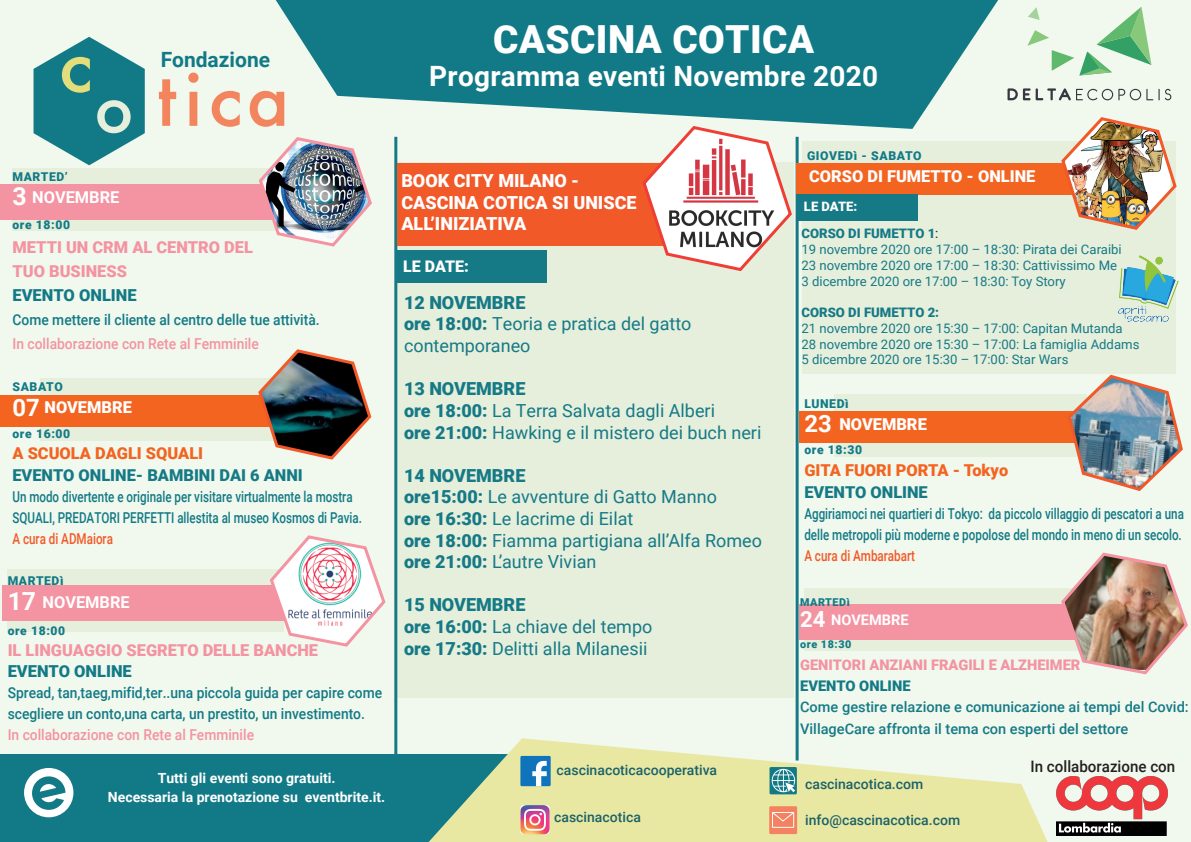
<style>
.page{position:relative;width:1191px;height:842px;background:#f1f8ed}
.page>*{position:absolute;margin:0;border:0;box-sizing:border-box;transform-origin:0 0}
.t1{font:900 38.7px "Roboto";letter-spacing:.01em;color:#fff}
.t2{font:700 28px "Roboto";letter-spacing:.01em;color:#fff}
.t3{font:700 23.9px "Roboto";color:#fff}
.t4{font:700 21px "Roboto";color:#127a86}
.t5{font:18px/21.6px "Roboto";color:#157a86}
.t6{font:900 18px/21.6px "Roboto";color:#fff}
.t7{font:900 16.5px "Roboto";color:#127a86}
.t8{font:900 16.4px/24px "Roboto";color:#f493a1}
.t9{font:900 16.4px "Roboto";color:#157a86}
.t10{font:900 16.4px "Roboto";color:#f36421}
.t11{font:900 16.4px "Roboto";color:#fff}
.t12{font:700 16.4px "Roboto";color:#fff}
.t13{font:900 16px "Roboto";color:#fff}
.t14{font:500 15.7px "Roboto";color:#231f20;scale:.96 1}
.t15{font:500 15px/21px "Roboto";color:#127a86;scale:.77 1}
.t16{font:500 15px/21px "Roboto";color:#127a86;scale:.92 1}
.t17{font:500 15px "Roboto";color:#f493a1;scale:.92 1}
.t18{font:500 15px "Roboto";color:#f15929;scale:.77 1}
.t19{font:500 14.6px/21.3px "Roboto";color:#157a86}
.t20{font:900 14.6px "Roboto";color:#f493a1}
.t21{font:900 14.6px "Roboto";color:#127a86}
.t22{font:700 14.6px "Roboto";color:#fff}
.t23{font:500 14px "Roboto";color:#1b6269}
.t24{font:700 14px/19.5px "Roboto";color:#fff;text-align:center}
.t25{font:13.1px/15.7px "Roboto";color:#157a86}
.t26{font:900 13.1px "Roboto";color:#157a86}
.t27{font:900 13px "Roboto";color:#fff}
.t28{font:900 12.2px "Roboto";letter-spacing:.05em;color:#127a86}
.t29{font:900 12.1px "Roboto";letter-spacing:.05em;color:#127a86}
.t30{font:900 10.8px "Roboto";letter-spacing:.05em;color:#127a86}
.s1{font-size:24.9px}
.s2{font-weight:900}
.s3{color:#231f20}
.s4{font-size:22.1px}
</style>
<div class="page">
<svg style="left:276px;top:0;width:722px;height:129px;fill:#127a86"></svg>
<svg style="left:34px;top:37px;width:111px;height:128px"></svg>
<svg style="left:159px;top:79px;width:17px;height:47px"></svg>
<svg style="left:188px;top:73px;width:10px;height:53px"></svg>
<svg style="left:212px;top:91px;width:28px;height:36px"></svg>
<svg style="left:250px;top:91px;width:34px;height:36px"></svg>
<svg style="left:1007px;top:88px;width:10px;height:12px"></svg>
<svg style="left:1023px;top:88px;width:47px;height:12px"></svg>
<svg style="left:1076px;top:89px;width:95px;height:11px"></svg>
<svg style="left:1027px;top:7px;width:124px;height:69px"></svg>
<img style="left:1056px;top:777px;width:111px;height:59px">
<div style="left:0;top:754px;width:607px;height:88px;background:#127a86"></div>
<div style="left:24px;top:768px;width:49px;height:49px;background:#fff;border-radius:50%"></div>
<svg style="left:32px;top:776px;width:33px;height:34px"></svg>
<svg style="left:428px;top:738px;width:620px;height:104px;fill:#e9e8a3"></svg>
<div style="left:520px;top:756px;width:30px;height:30px;background:#1074bc"></div>
<svg style="left:532px;top:761px;width:14px;height:25px"></svg>
<div style="left:769px;top:767px;width:28px;height:27px;background:#127a86"></div>
<svg style="left:771px;top:769px;width:24px;height:23px"></svg>
<div style="left:769px;top:806px;width:28px;height:28px;background:#f48260"></div>
<div style="left:772px;top:812px;width:22px;height:16px;border:1px solid #fff"></div>
<svg style="left:772px;top:812px;width:22px;height:10px"></svg>
<img style="left:520px;top:805px;width:29px;height:29px">
<div style="left:40px;top:378px;width:252px;height:63px;background:#e6eedc"></div>
<div style="left:0;top:395px;width:284px;height:31px;background:#f36421"></div>
<div style="left:12px;top:169px;width:277px;height:62px;background:#e6eedc"></div>
<div style="left:0;top:184px;width:292px;height:36px;background:#f493a1"></div>
<div style="left:7px;top:569px;width:277px;height:63px;background:#e6eedc"></div>
<div style="left:3px;top:585px;width:284px;height:35px;background:#f493a1"></div>
<div style="left:834px;top:395px;width:253px;height:62px;background:#e6eedc"></div>
<div style="left:799px;top:411px;width:280px;height:32px;background:#f36421"></div>
<div style="left:804px;top:588px;width:276px;height:63px;background:#e6eedc"></div>
<div style="left:799px;top:604px;width:357px;height:35px;background:#f493a1"></div>
<img style="left:257px;top:137px;width:115px;height:110px">
<svg style="left:257px;top:349px;width:115px;height:111px"></svg>
<svg style="left:268px;top:535px;width:118px;height:112px"></svg>
<hr style="left:795px;top:137px;width:3px;height:623px;background:#157a86">
<div style="left:398px;top:163px;width:396px;height:535px;background:#e6eedc"></div>
<hr style="left:394px;top:137px;width:3px;height:617px;background:#157a86">
<div style="left:397px;top:163px;width:356px;height:82px;background:#f15929"></div>
<svg style="left:640px;top:124px;width:153px;height:148px"></svg>
<div style="left:397px;top:250px;width:150px;height:33px;background:#157a86"></div>
<img style="left:1059px;top:552px;width:129px;height:123px">
<div style="left:802px;top:141px;width:373px;height:232px;background:#e6eedc"></div>
<div style="left:796px;top:163px;width:279px;height:32px;background:#f36421"></div>
<div style="left:796px;top:194px;width:122px;height:26px;background:#157a86"></div>
<img style="left:1066px;top:373px;width:117px;height:118px">
<img style="left:1061px;top:117px;width:116px;height:115px">
<img style="left:1118px;top:255px;width:60px;height:66px">
<p class="t4" style="left:161px;top:45px;width:111px">Fondazione</p>
<h1 class="t1" style="left:493px;top:12px;width:323px">CASCINA COTICA</h1>
<h2 class="t2" style="left:429px;top:57px;width:450px">Programma eventi Novembre 2020</h2>
<p class="t29" style="left:13px;top:168px;width:57px">MARTED’</p>
<p class="t12" style="left:13px;top:185px;width:108px"><span class="s1">3</span> NOVEMBRE</p>
<p class="t29" style="left:13px;top:216px;width:59px">ore 18:00</p>
<p class="t8" style="left:13px;top:235px;width:242px">METTI UN CRM AL CENTRO DEL<br>TUO BUSINESS</p>
<p class="t7" style="left:13px;top:284px;width:126px">EVENTO ONLINE</p>
<p class="t16" style="left:13px;top:309px;width:335px">Come mettere il cliente al centro delle tue attività.</p>
<p class="t17" style="left:13px;top:333px;width:269px">In collaborazione con Rete al Femminile</p>
<p class="t28" style="left:12px;top:378px;width:52px">SABATO</p>
<h3 class="t3" style="left:12px;top:391px;width:29px">07</h3>
<p class="t28" style="left:12px;top:425px;width:59px">ore 16:00</p>
<p class="t10" style="left:12px;top:442px;width:192px">A SCUOLA DAGLI SQUALI</p>
<p class="t9" style="left:12px;top:464px;width:292px">EVENTO ONLINE- BAMBINI DAI 6 ANNI</p>
<p class="t15" style="left:12px;top:486px;width:455px">Un modo divertente e originale per visitare virtualmente la mostra<br>SQUALI, PREDATORI PERFETTI allestita al museo Kosmos di Pavia.</p>
<p class="t18" style="left:12px;top:528px;width:132px">A cura di ADMaiora</p>
<p class="t11" style="left:45px;top:396px;width:89px">NOVEMBRE</p>
<p class="t29" style="left:8px;top:572px;width:57px">MARTEDì</p>
<p class="t12" style="left:8px;top:590px;width:124px"><span class="s1">17</span> NOVEMBRE</p>
<p class="t29" style="left:8px;top:622px;width:59px">ore 18:00</p>
<p class="t8" style="left:8px;top:637px;width:312px">IL LINGUAGGIO SEGRETO DELLE BANCHE</p>
<p class="t7" style="left:8px;top:659px;width:126px">EVENTO ONLINE</p>
<p class="t16" style="left:8px;top:681px;width:409px">Spread, tan,taeg,mifid,ter..una piccola guida per capire come scegliere un conto,una carta, un prestito, un investimento.</p>
<p class="t17" style="left:8px;top:724px;width:269px">In collaborazione con Rete al Femminile</p>
<p class="t24" style="left:108px;top:767px;width:279px">Tutti gli eventi sono gratuiti.<br>Necessaria la prenotazione su eventbrite.it.</p>
<p class="t6" style="left:401px;top:169px;width:237px">BOOK CITY MILANO -<br>CASCINA COTICA SI UNISCE<br>ALL’INIZIATIVA</p>
<p class="t13" style="left:403px;top:255px;width:67px">LE DATE:</p>
<p class="t5" style="left:404px;top:291px;width:289px"><span class="s2">12 NOVEMBRE<br>ore 18:00:</span> Teoria e pratica del gatto contemporaneo</p>
<p class="t5" style="left:404px;top:377px;width:359px"><span class="s2">13 NOVEMBRE<br>ore 18:00:</span> La Terra Salvata dagli Alberi<br><span class="s2">ore 21:00:</span> Hawking e il mistero dei buch neri</p>
<p class="t5" style="left:404px;top:464px;width:359px"><span class="s2">14 NOVEMBRE<br>ore15:00:</span> Le avventure di Gatto Manno<br><span class="s2">ore 16:30:</span> Le lacrime di Eilat<br><span class="s2">ore 18:00:</span> Fiamma partigiana all’Alfa Romeo <span class="s2">ore 21:00:</span> L’autre Vivian</p>
<p class="t5" style="left:404px;top:593px;width:250px"><span class="s2">15 NOVEMBRE<br>ore 16:00:</span> La chiave del tempo <span class="s2">ore 17:30:</span> Delitti alla Milanesii</p>
<p class="t23" style="left:556px;top:760px;width:162px">cascinacoticacooperativa</p>
<p class="t23" style="left:554px;top:807px;width:88px">cascinacotica</p>
<p class="t28" style="left:807px;top:147px;width:116px">GIOVEDì - SABATO</p>
<p class="t11" style="left:809px;top:165px;width:228px">CORSO DI FUMETTO - ONLINE</p>
<p class="t27" style="left:804px;top:198px;width:55px">LE DATE:</p>
<p class="t25" style="left:801px;top:225px;width:322px"><span class="s2">CORSO DI FUMETTO 1</span><span class="s3">:<br></span>19 novembre 2020 ore 17:00 – 18:30: Pirata dei Caraibi 23 novembre 2020 ore 17:00 – 18:30: Cattivissimo Me 3 dicembre 2020 ore 17:00 – 18:30: Toy Story</p>
<p class="t26" style="left:801px;top:303px;width:139px">CORSO DI FUMETTO 2:</p>
<p class="t25" style="left:801px;top:320px;width:339px">21 novembre 2020 ore 15:30 – 17:00: Capitan Mutanda<br>28 novembre 2020 ore 15:30 – 17:00: La famiglia Addams<br>5 dicembre 2020 ore 15:30 – 17:00: Star Wars</p>
<p class="t28" style="left:804px;top:395px;width:46px">LUNEDì</p>
<h3 class="t3" style="left:804px;top:407px;width:29px">23</h3>
<p class="t28" style="left:804px;top:441px;width:59px">ore 18:30</p>
<p class="t10" style="left:804px;top:458px;width:205px">GITA FUORI PORTA - Tokyo</p>
<p class="t9" style="left:804px;top:480px;width:125px">EVENTO ONLINE</p>
<p class="t15" style="left:804px;top:502px;width:494px">Aggiriamoci nei quartieri di Tokyo: da piccolo villaggio di pescatori a una delle metropoli più moderne e popolose del mondo in meno di un secolo.</p>
<p class="t18" style="left:804px;top:545px;width:145px">A cura di Ambarabart</p>
<p class="t11" style="left:839px;top:412px;width:89px">NOVEMBRE</p>
<p class="t30" style="left:800px;top:594px;width:51px">MARTEDì</p>
<p class="t22" style="left:800px;top:609px;width:110px"><span class="s4">24</span> NOVEMBRE</p>
<p class="t30" style="left:800px;top:637px;width:53px">ore 18:30</p>
<p class="t20" style="left:800px;top:654px;width:282px">GENITORI ANZIANI FRAGILI E ALZHEIMER</p>
<p class="t21" style="left:800px;top:676px;width:112px">EVENTO ONLINE</p>
<p class="t19" style="left:800px;top:696px;width:390px">Come gestire relazione e comunicazione ai tempi del Covid:<br>VillageCare affronta il tema con esperti del settore</p>
<p class="t23" style="left:805px;top:774px;width:120px">cascinacotica.com</p>
<p class="t23" style="left:805px;top:810px;width:156px">info@cascinacotica.com</p>
<p class="t14" style="left:1030px;top:756px;width:152px">In collaborazione con</p>
</div>
